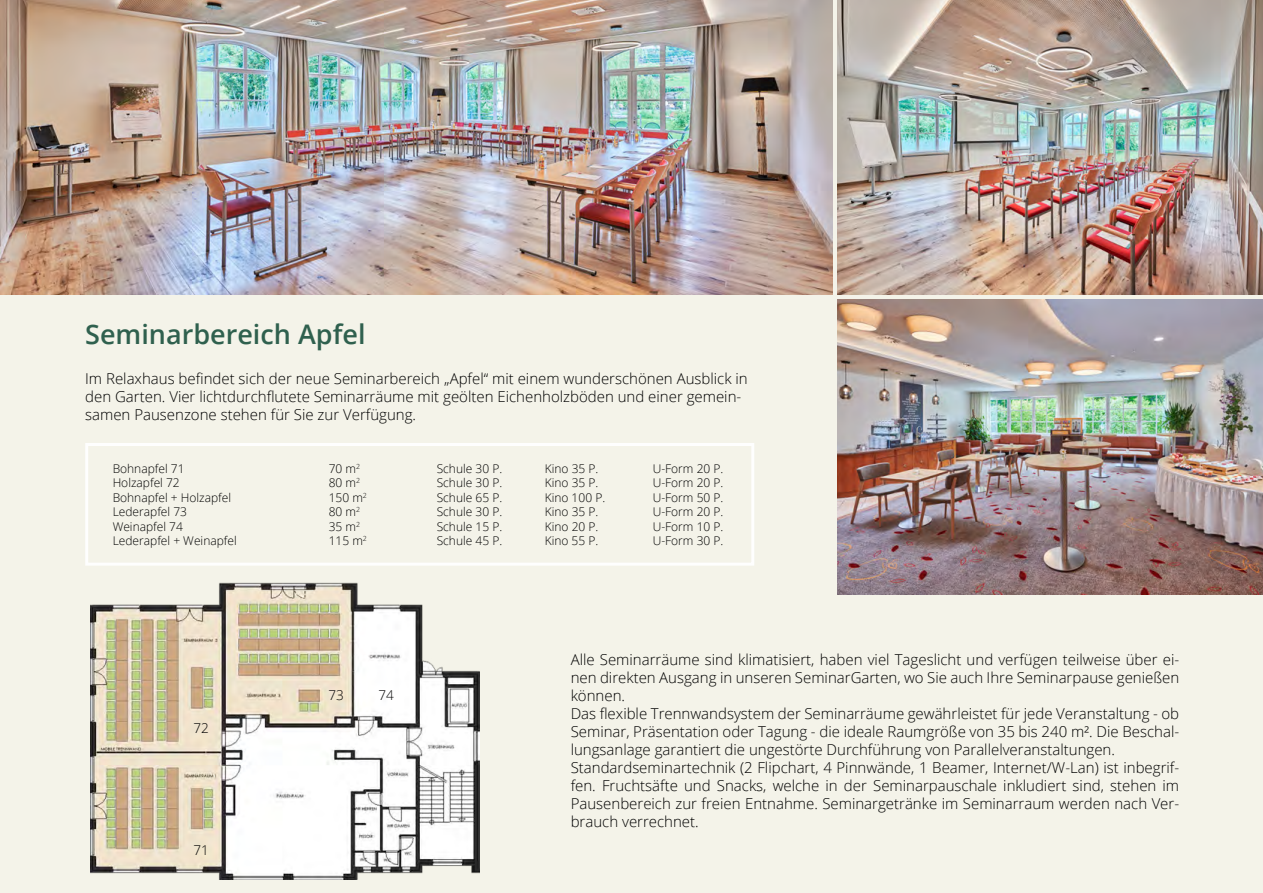
<style>
.page{position:relative;width:1263px;height:893px;background:#f4f3e9}
.page>*{position:absolute;margin:0;border:0;box-sizing:border-box;transform-origin:0 0}
.t1{font:600 27px "Open Sans";color:#2f604e}
.t2{font:300 15px/18px "Open Sans";color:#000}
.t3{font:300 13.5px "Open Sans";color:#000}
.t4{font:300 12px "Open Sans";color:#000}
</style>
<div class="page">
<img style="left:838px;top:300px;width:425px;height:294px">
<img style="left:91px;top:582px;width:389px;height:297px">
<div style="left:85px;top:443px;width:669px;height:123px;border:3px solid #fefefe"></div>
<img style="left:0;top:0;width:833px;height:294px">
<img style="left:838px;top:0;width:425px;height:294px">
<h1 class="t1" style="left:85px;top:316px;width:282px">Seminarbereich Apfel</h1>
<p class="t2" style="left:85px;top:369px;width:664px">Im Relaxhaus befindet sich der neue Seminarbereich „Apfel“ mit einem wunderschönen Ausblick in den Garten. Vier lichtdurchflutete Seminarräume mit geölten Eichenholzböden und einer gemein&shy;samen Pausenzone stehen für Sie zur Verfügung.</p>
<p class="t4" style="left:113px;top:460px;width:73px">Bohnapfel 71</p>
<p class="t4" style="left:329px;top:460px;width:33px">70 m<sup>2</sup></p>
<p class="t4" style="left:437px;top:460px;width:67px">Schule 30 P.</p>
<p class="t4" style="left:545px;top:460px;width:55px">Kino 35 P.</p>
<p class="t4" style="left:653px;top:460px;width:72px">U-Form 20 P.</p>
<p class="t4" style="left:113px;top:475px;width:69px">Holzapfel 72</p>
<p class="t4" style="left:329px;top:475px;width:33px">80 m<sup>2</sup></p>
<p class="t4" style="left:437px;top:475px;width:67px">Schule 30 P.</p>
<p class="t4" style="left:545px;top:475px;width:55px">Kino 35 P.</p>
<p class="t4" style="left:653px;top:475px;width:72px">U-Form 20 P.</p>
<p class="t4" style="left:113px;top:489px;width:120px">Bohnapfel + Holzapfel</p>
<p class="t4" style="left:329px;top:489px;width:40px">150 m<sup>2</sup></p>
<p class="t4" style="left:437px;top:489px;width:67px">Schule 65 P.</p>
<p class="t4" style="left:545px;top:489px;width:62px">Kino 100 P.</p>
<p class="t4" style="left:653px;top:489px;width:72px">U-Form 50 P.</p>
<p class="t4" style="left:113px;top:503px;width:76px">Lederapfel 73</p>
<p class="t4" style="left:329px;top:503px;width:33px">80 m<sup>2</sup></p>
<p class="t4" style="left:437px;top:503px;width:67px">Schule 30 P.</p>
<p class="t4" style="left:545px;top:503px;width:55px">Kino 35 P.</p>
<p class="t4" style="left:653px;top:503px;width:72px">U-Form 20 P.</p>
<p class="t4" style="left:113px;top:518px;width:72px">Weinapfel 74</p>
<p class="t4" style="left:329px;top:518px;width:33px">35 m<sup>2</sup></p>
<p class="t4" style="left:437px;top:518px;width:67px">Schule 15 P.</p>
<p class="t4" style="left:545px;top:518px;width:55px">Kino 20 P.</p>
<p class="t4" style="left:653px;top:518px;width:72px">U-Form 10 P.</p>
<p class="t4" style="left:113px;top:532px;width:126px">Lederapfel + Weinapfel</p>
<p class="t4" style="left:329px;top:532px;width:40px">115 m<sup>2</sup></p>
<p class="t4" style="left:437px;top:532px;width:67px">Schule 45 P.</p>
<p class="t4" style="left:545px;top:532px;width:55px">Kino 55 P.</p>
<p class="t4" style="left:653px;top:532px;width:72px">U-Form 30 P.</p>
<p class="t3" style="left:193px;top:719px;width:17px">72</p>
<p class="t3" style="left:193px;top:841px;width:17px">71</p>
<p class="t3" style="left:328px;top:685px;width:17px">73</p>
<p class="t3" style="left:378px;top:685px;width:17px">74</p>
<p class="t2" style="left:571px;top:650px;width:610px">Alle Seminarräume sind klimatisiert, haben viel Tageslicht und verfügen teilweise über ei&shy;nen direkten Ausgang in unseren SeminarGarten, wo Sie auch Ihre Seminarpause genießen können.<br>Das flexible Trennwandsystem der Seminarräume gewährleistet für jede Veranstaltung - ob Seminar, Präsentation oder Tagung - die ideale Raumgröße von 35 bis 240 m². Die Beschal&shy;lungsanlage garantiert die ungestörte Durchführung von Parallelveranstaltungen.<br>Standardseminartechnik (2 Flipchart, 4 Pinnwände, 1 Beamer, Internet/W-Lan) ist inbegrif&shy;fen. Fruchtsäfte und Snacks, welche in der Seminarpauschale inkludiert sind, stehen im Pausenbereich zur freien Entnahme. Seminargetränke im Seminarraum werden nach Ver&shy;brauch verrechnet.</p>
</div>
